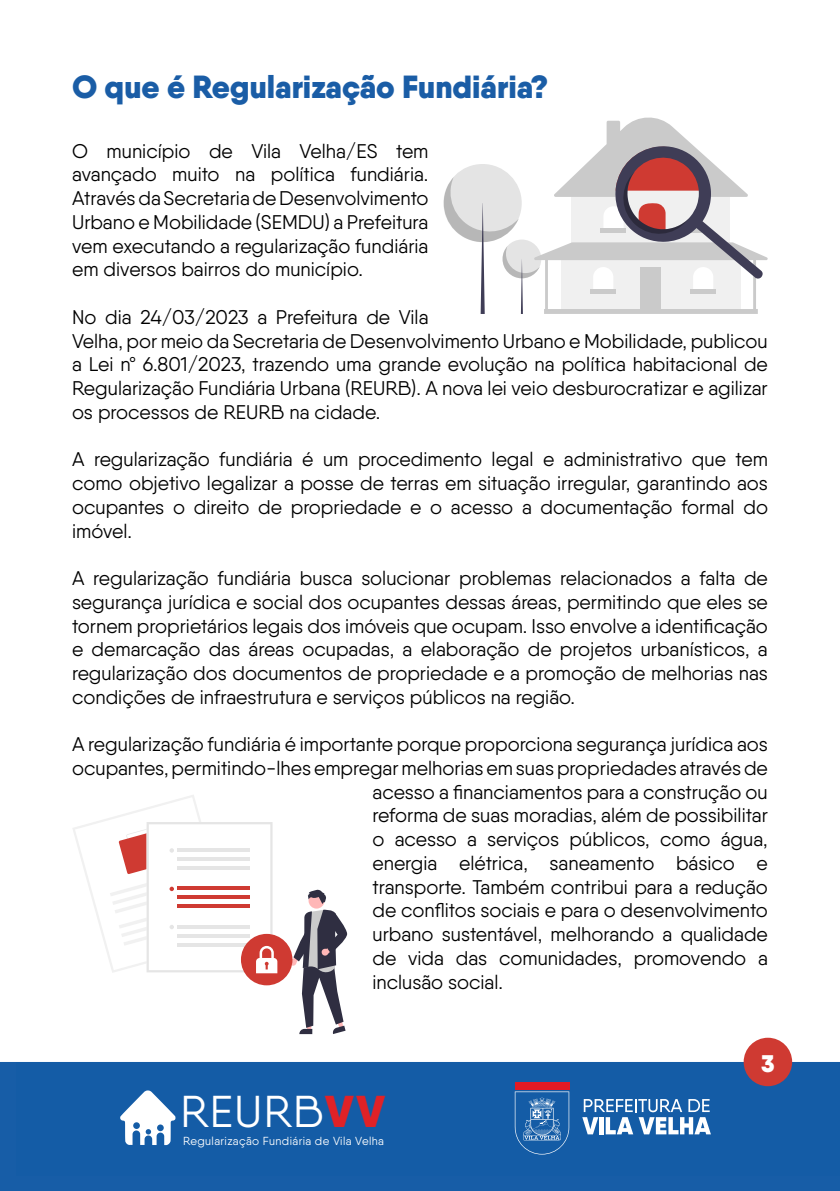
<style>
.page{position:relative;width:840px;height:1191px;background:#fff}
.page>*{position:absolute;margin:0;border:0;box-sizing:border-box;transform-origin:0 0}
.t1{font:44.6px "Qanelas";letter-spacing:.03em;color:#fff}
.t2{font:900 32px "Qanelas";color:#1a5da6}
.t3{font:900 24px "Qanelas";color:#fff}
.t4{font:19.8px/23.8px "Qanelas";color:#000;text-align:justify}
.t5{font:11.6px "Qanelas";letter-spacing:.03em;color:#fff}
.s1{font-weight:900;color:#e02227}
</style>
<div class="page">
<div style="left:0;top:1062px;width:839px;height:129px;background:#175da7"></div>
<div style="left:17px;top:1062px;width:822px;height:113px;background:#145ca6"></div>
<svg style="left:514px;top:1091px;width:55px;height:63px"></svg>
<div style="left:514px;top:1082px;width:55px;height:7px;background:#e21a24"></div>
<svg style="left:582px;top:1099px;width:128px;height:35px"></svg>
<svg style="left:120px;top:1090px;width:55px;height:55px"></svg>
<div style="left:743px;top:1037px;width:48px;height:49px;background:#cf3a32;border-radius:50%"></div>
<svg style="left:443px;top:117px;width:324px;height:197px"></svg>
<svg style="left:289px;top:889px;width:58px;height:145px"></svg>
<div style="left:241px;top:934px;width:51px;height:51px;background:#cf3a32;border-radius:50%"></div>
<svg style="left:73px;top:795px;width:204px;height:178px"></svg>
<h2 class="t2" style="left:72px;top:66px;width:477px">O que é Regularização Fundiária?</h2>
<p class="t4" style="left:72px;top:139px;width:358px">O município de Vila Velha/ES tem avançado muito na política fundiária.<br>Através da Secretaria de Desenvolvimento Urbano e Mobilidade (SEMDU) a Prefeitura vem executando a regularização fundiária em diversos bairros do município.</p>
<p class="t4" style="left:72px;top:305px;width:697px;text-align:left">No dia 24/03/2023 a Prefeitura de Vila<br>Velha, por meio da Secretaria de Desenvolvimento Urbano e Mobilidade, publicou a Lei nº 6.801/2023, trazendo uma grande evolução na política habitacional de Regularização Fundiária Urbana (REURB). A nova lei veio desburocratizar e agilizar os processos de REURB na cidade.</p>
<p class="t4" style="left:72px;top:447px;width:697px">A regularização fundiária é um procedimento legal e administrativo que tem como objetivo legalizar a posse de terras em situação irregular, garantindo aos ocupantes o direito de propriedade e o acesso a documentação formal do imóvel.</p>
<p class="t4" style="left:72px;top:566px;width:697px">A regularização fundiária busca solucionar problemas relacionados a falta de segurança jurídica e social dos ocupantes dessas áreas, permitindo que eles se tornem proprietários legais dos imóveis que ocupam. Isso envolve a identificação e demarcação das áreas ocupadas, a elaboração de projetos urbanísticos, a regularização dos documentos de propriedade e a promoção de melhorias nas condições de infraestrutura e serviços públicos na região.</p>
<p class="t4" style="left:72px;top:732px;width:697px">A regularização fundiária é importante porque proporciona segurança jurídica aos</p>
<p class="t4" style="left:72px;top:756px;width:697px">ocupantes, permitindo-lhes empregar melhorias em suas propriedades através de</p>
<p class="t4" style="left:372px;top:779px;width:396px">acesso a financiamentos para a construção ou</p>
<p class="t4" style="left:372px;top:803px;width:396px">reforma de suas moradias, além de possibilitar</p>
<p class="t4" style="left:372px;top:827px;width:396px">o acesso a serviços públicos, como água,</p>
<p class="t4" style="left:372px;top:851px;width:396px">energia elétrica, saneamento básico e</p>
<p class="t4" style="left:372px;top:874px;width:396px">transporte. Também contribui para a redução</p>
<p class="t4" style="left:372px;top:898px;width:396px">de conflitos sociais e para o desenvolvimento</p>
<p class="t4" style="left:372px;top:922px;width:396px">urbano sustentável, melhorando a qualidade</p>
<p class="t4" style="left:372px;top:946px;width:396px">de vida das comunidades, promovendo a</p>
<p class="t4" style="left:372px;top:969px;width:132px">inclusão social.</p>
<h1 class="t1" style="left:180px;top:1084px;width:206px">REURB<span class="s1">VV</span></h1>
<p class="t5" style="left:183px;top:1133px;width:202px">Regularização Fundiária de Vila Velha</p>
<p class="t3" style="left:760px;top:1047px;width:15px">3</p>
</div>
